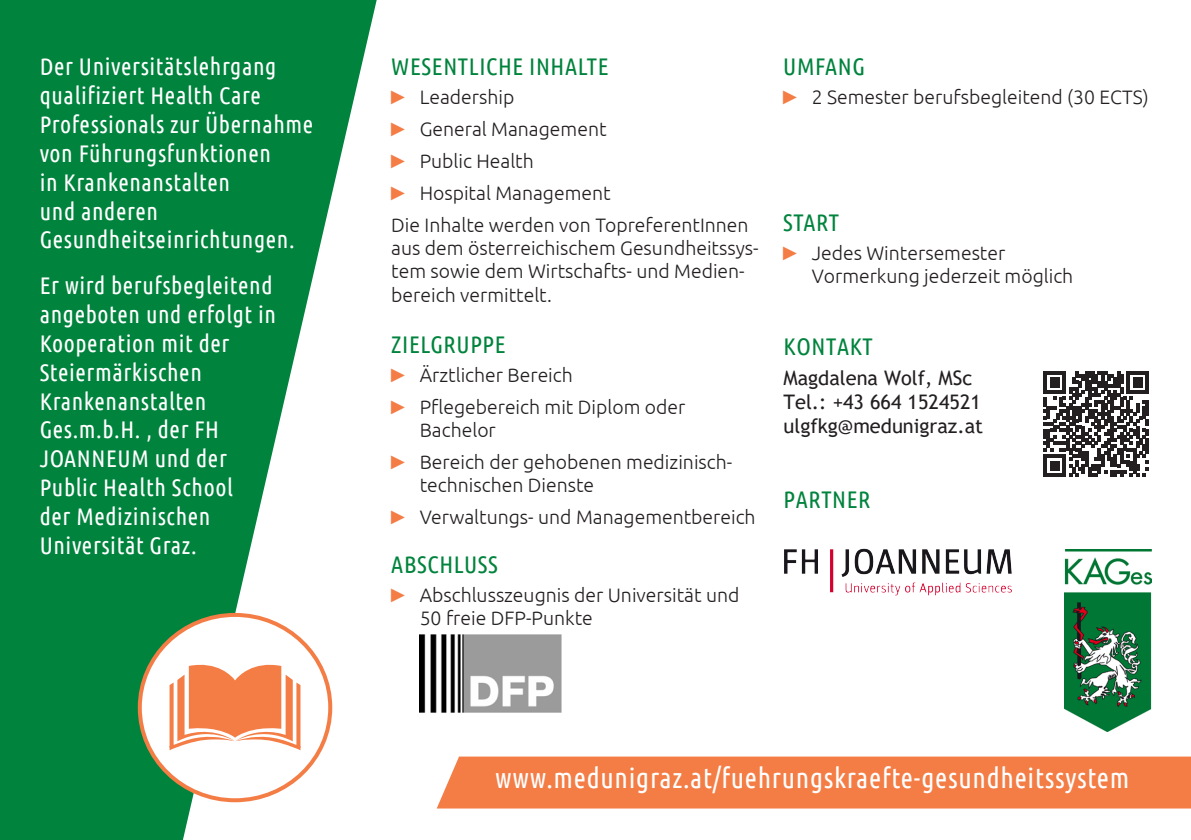
<style>
.page{position:relative;width:1191px;height:840px;background:#fff}
.page>*{position:absolute;margin:0;border:0;box-sizing:border-box;transform-origin:0 0}
.www{font:28px "Ubuntu Condensed";letter-spacing:.025em;color:#fff}
.motto{font:24px/28.8px "Ubuntu Condensed";letter-spacing:.025em;color:#fff}
.H_5{font:24px "Ubuntu Condensed";letter-spacing:.025em;color:#00833d}
.H_5-2{font:20px/24px "Trebuchet MS";color:#231f20}
.text_BASIS_li{font:300 19.4px/23.2px "Ubuntu";color:#231f20}
.s1{font-family:"Arial Narrow";font-weight:400;color:#f47d46}
</style>
<div class="page">
<svg style="left:0;top:0;width:377px;height:839px;fill:#00833d"></svg>
<div style="left:140px;top:614px;width:190px;height:185px;background:#fff;border-radius:50%"></div>
<div style="left:138px;top:612px;width:194px;height:189px;border:4px solid #f47d46;border-radius:50%"></div>
<svg style="left:170px;top:664px;width:130px;height:86px"></svg>
<div style="left:437px;top:756px;width:754px;height:52px;background:#f47d46"></div>
<img style="left:784px;top:548px;width:228px;height:48px">
<img style="left:1064px;top:549px;width:87px;height:182px">
<img style="left:420px;top:634px;width:141px;height:77px">
<svg style="left:1043px;top:371px;width:105px;height:105px"></svg>
<p class="motto" style="left:40px;top:52px;width:275px">Der Universitätslehrgang qualifiziert Health Care<br>Professionals zur Übernahme von Führungsfunktionen<br>in Krankenanstalten<br>und anderen<br>Gesundheitseinrichtungen.</p>
<p class="motto" style="left:40px;top:270px;width:238px">Er wird berufsbegleitend angeboten und erfolgt in<br>Kooperation mit der<br>Steiermärkischen<br>Krankenanstalten<br>Ges.m.b.H. , der FH<br>JOANNEUM und der<br>Public Health School<br>der Medizinischen<br>Universität Graz.</p>
<p class="H_5" style="left:391px;top:52px;width:219px">WESENTLICHE INHALTE</p>
<p class="text_BASIS_li" style="left:391px;top:85px;width:125px"><span class="s1">►</span> Leadership</p>
<p class="text_BASIS_li" style="left:391px;top:117px;width:217px"><span class="s1">►</span> General Management</p>
<p class="text_BASIS_li" style="left:391px;top:149px;width:144px"><span class="s1">►</span> Public Health</p>
<p class="text_BASIS_li" style="left:391px;top:181px;width:221px"><span class="s1">►</span> Hospital Management</p>
<p class="text_BASIS_li" style="left:391px;top:212px;width:369px">Die Inhalte werden von TopreferentInnen aus dem österreichischem Gesundheitssys&shy;tem sowie dem Wirtschafts- und Medien&shy;bereich vermittelt.</p>
<p class="H_5" style="left:391px;top:329px;width:116px">ZIELGRUPPE</p>
<p class="text_BASIS_li" style="left:391px;top:363px;width:183px"><span class="s1">►</span> Ärztlicher Bereich</p>
<p class="text_BASIS_li" style="left:420px;top:394px;width:267px;text-indent:-28px"><span class="s1">►</span> Pflegebereich mit Diplom oder<br>Bachelor</p>
<p class="text_BASIS_li" style="left:420px;top:450px;width:314px;text-indent:-28px"><span class="s1">►</span> Bereich der gehobenen medizinisch&shy;technischen Dienste</p>
<p class="text_BASIS_li" style="left:391px;top:505px;width:366px"><span class="s1">►</span> Verwaltungs- und Managementbereich</p>
<p class="H_5" style="left:391px;top:549px;width:108px">ABSCHLUSS</p>
<p class="text_BASIS_li" style="left:420px;top:582px;width:321px;text-indent:-28px"><span class="s1">►</span> Abschlusszeugnis der Universität und<br>50 freie DFP-Punkte</p>
<p class="H_5" style="left:783px;top:52px;width:83px">UMFANG</p>
<p class="text_BASIS_li" style="left:783px;top:85px;width:367px"><span class="s1">►</span> 2 Semester berufsbegleitend (30 ECTS)</p>
<p class="H_5" style="left:783px;top:207px;width:57px">START</p>
<p class="text_BASIS_li" style="left:811px;top:240px;width:263px;text-indent:-28px"><span class="s1">►</span> Jedes Wintersemester<br>Vormerkung jederzeit möglich</p>
<p class="H_5" style="left:783px;top:332px;width:91px">KONTAKT</p>
<p class="H_5-2" style="left:783px;top:365px;width:201px">Magdalena Wolf, MSc<br>Tel.: +43 664 1524521 ulgfkg@medunigraz.at</p>
<p class="H_5" style="left:783px;top:484px;width:89px">PARTNER</p>
<p class="www" style="left:495px;top:760px;width:635px">www.medunigraz.at/fuehrungskraefte-gesundheitssystem</p>
</div>
